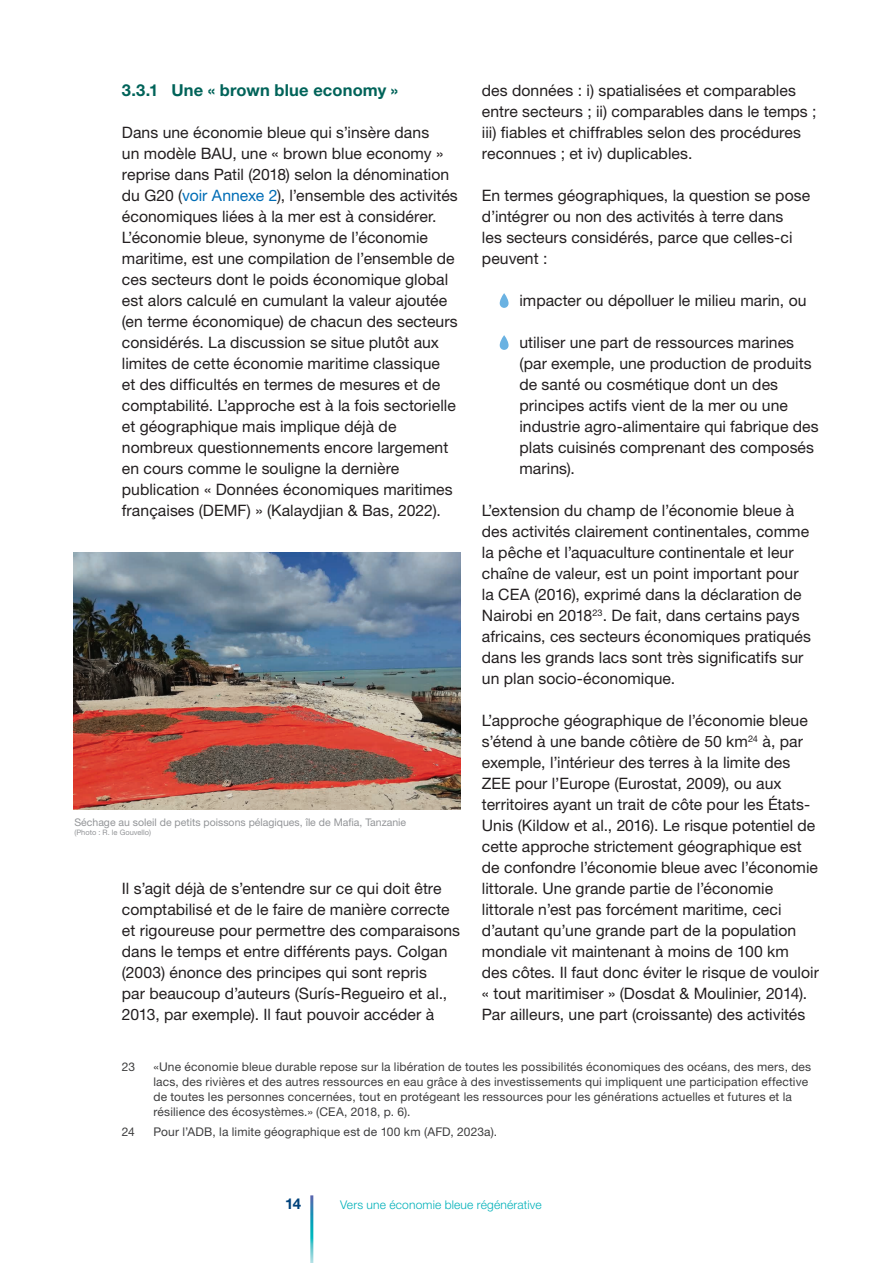
<style>
.page{position:relative;width:893px;height:1263px;background:#fff}
.page>*{position:absolute;margin:0;border:0;box-sizing:border-box;transform-origin:0 0}
.t1{font:700 16.5px "Helvetica Neue LT Std";letter-spacing:.01em;color:#006359}
.t2{font:15.75px/21px "Helvetica Neue LT Std";letter-spacing:.005em;color:#231f20}
.t3{font:700 15px "Helvetica Neue LT Std";color:#01437c}
.t4{font:12px/15px "Helvetica Neue LT Std";letter-spacing:.015em;color:#3e3e3f}
.t5{font:300 12px "Helvetica Neue LT Std";letter-spacing:.015em;color:#00b1b9}
.t6{font:10.5px "Helvetica Neue LT Std";color:#939598}
.t7{font:7.5px "Helvetica Neue LT Std";color:#939598}
.s1{color:#006db6}
</style>
<div class="page">
<img style="left:73px;top:553px;width:388px;height:257px">
<p class="t1" style="left:122px;top:80px;width:278px">3.3.1 Une « brown blue economy »</p>
<p class="t2" style="left:122px;top:122px;width:337px">Dans une économie bleue qui s’insère dans<br>un modèle BAU, une « brown blue economy » reprise dans Patil (2018) selon la dénomination du G20 (<span class="s1">voir Annexe 2</span>), l’ensemble des activités économiques liées à la mer est à considérer.<br>L’économie bleue, synonyme de l’économie maritime, est une compilation de l’ensemble de ces secteurs dont le poids économique global est alors calculé en cumulant la valeur ajoutée (en terme économique) de chacun des secteurs considérés. La discussion se situe plutôt aux limites de cette économie maritime classique<br>et des difficultés en termes de mesures et de comptabilité. L’approche est à la fois sectorielle et géographique mais implique déjà de nombreux questionnements encore largement en cours comme le souligne la dernière publication « Données économiques maritimes françaises (DEMF) » (Kalaydjian &amp; Bas, 2022).</p>
<p class="t2" style="left:482px;top:80px;width:336px">des données : i) spatialisées et comparables entre secteurs ; ii) comparables dans le temps ; iii) fiables et chiffrables selon des procédures reconnues ; et iv) duplicables.</p>
<p class="t2" style="left:482px;top:185px;width:330px">En termes géographiques, la question se pose d’intégrer ou non des activités à terre dans<br>les secteurs considérés, parce que celles-ci peuvent :</p>
<p class="t2" style="left:519px;top:290px;width:289px">impacter ou dépolluer le milieu marin, ou</p>
<p class="t2" style="left:519px;top:332px;width:301px">utiliser une part de ressources marines (par exemple, une production de produits de santé ou cosmétique dont un des principes actifs vient de la mer ou une industrie agro-alimentaire qui fabrique des plats cuisinés comprenant des composés marins).</p>
<p class="t2" style="left:482px;top:500px;width:331px">L’extension du champ de l’économie bleue à des activités clairement continentales, comme la pêche et l’aquaculture continentale et leur chaîne de valeur, est un point important pour la CEA (2016), exprimé dans la déclaration de Nairobi en 2018<sup>23</sup>. De fait, dans certains pays africains, ces secteurs économiques pratiqués dans les grands lacs sont très significatifs sur un plan socio-économique.</p>
<p class="t2" style="left:482px;top:710px;width:339px">L’approche géographique de l’économie bleue s’étend à une bande côtière de 50 km<sup>24</sup> à, par exemple, l’intérieur des terres à la limite des ZEE pour l’Europe (Eurostat, 2009), ou aux territoires ayant un trait de côte pour les États-Unis (Kildow et al., 2016). Le risque potentiel de cette approche strictement géographique est de confondre l’économie bleue avec l’économie littorale. Une grande partie de l’économie littorale n’est pas forcément maritime, ceci d’autant qu’une grande part de la population mondiale vit maintenant à moins de 100 km<br>des côtes. Il faut donc éviter le risque de vouloir « tout maritimiser » (Dosdat &amp; Moulinier, 2014).<br>Par ailleurs, une part (croissante) des activités</p>
<p class="t6" style="left:74px;top:816px;width:333px">Séchage au soleil de petits poissons pélagiques, île de Mafia, Tanzanie</p>
<p class="t7" style="left:74px;top:828px;width:78px">(Photo : R. le Gouvello)</p>
<p class="t2" style="left:122px;top:878px;width:340px">Il s’agit déjà de s’entendre sur ce qui doit être comptabilisé et de le faire de manière correcte et rigoureuse pour permettre des comparaisons dans le temps et entre différents pays. Colgan (2003) énonce des principes qui sont repris<br>par beaucoup d’auteurs (Surís-Regueiro et al., 2013, par exemple). Il faut pouvoir accéder à</p>
<p class="t4" style="left:122px;top:1059px;width:15px">23</p>
<p class="t4" style="left:153px;top:1059px;width:659px">«Une économie bleue durable repose sur la libération de toutes les possibilités économiques des océans, des mers, des lacs, des rivières et des autres ressources en eau grâce à des investissements qui impliquent une participation effective de toutes les personnes concernées, tout en protégeant les ressources pour les générations actuelles et futures et la résilience des écosystèmes.» (CEA, 2018, p. 6).</p>
<p class="t4" style="left:122px;top:1124px;width:15px">24</p>
<p class="t4" style="left:153px;top:1124px;width:345px">Pour l’ADB, la limite géographique est de 100 km (AFD, 2023a).</p>
<p class="t3" style="left:285px;top:1194px;width:18px">14</p>
<p class="t5" style="left:340px;top:1197px;width:203px">Vers une économie bleue régénérative</p>
</div>
